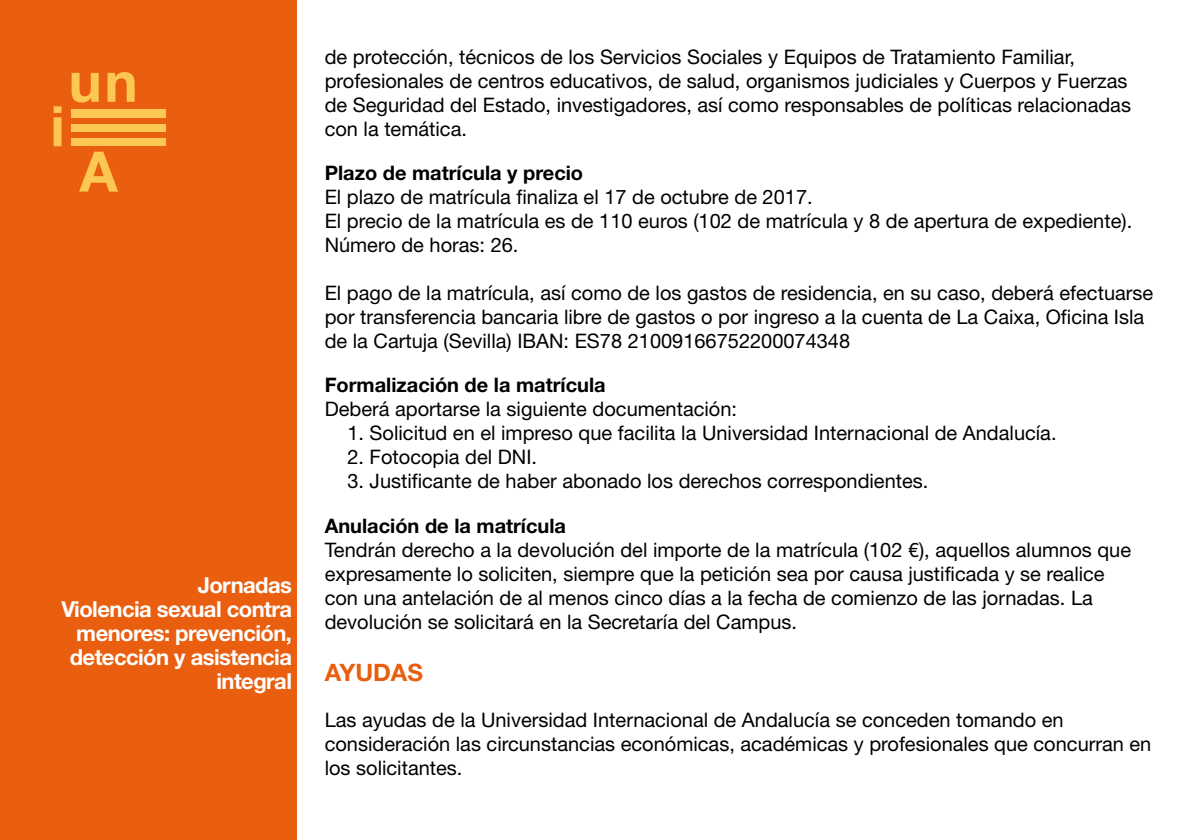
<style>
.page{position:relative;width:1191px;height:840px;background:#fff}
.page>*{position:absolute;margin:0;border:0;box-sizing:border-box;transform-origin:0 0}
.t1{font:700 24px "Helvetica Neue";color:#e95e0f}
.t2{font:700 22px/24px "Helvetica Neue";letter-spacing:-.025em;color:#fff;text-align:right}
.t3{font:20px/24px "Helvetica Neue";color:#000}
.t4{font:700 20px "Helvetica Neue";color:#000}
</style>
<div class="page">
<div style="left:0;top:0;width:296px;height:839px;background:#e95e0f"></div>
<svg style="left:72px;top:73px;width:27px;height:29px"></svg>
<svg style="left:107px;top:72px;width:28px;height:30px"></svg>
<svg style="left:54px;top:106px;width:8px;height:40px"></svg>
<svg style="left:79px;top:151px;width:39px;height:40px"></svg>
<div style="left:72px;top:109px;width:94px;height:8px;background:#fcc752"></div>
<div style="left:72px;top:124px;width:94px;height:8px;background:#fcc752"></div>
<div style="left:72px;top:138px;width:94px;height:8px;background:#fcc752"></div>
<p class="t2" style="left:61px;top:572px;width:232px">Jornadas<br>Violencia sexual contra menores: prevención, detección y asistencia integral</p>
<p class="t3" style="left:325px;top:45px;width:808px">de protección, técnicos de los Servicios Sociales y Equipos de Tratamiento Familiar, profesionales de centros educativos, de salud, organismos judiciales y Cuerpos y Fuerzas de Seguridad del Estado, investigadores, así como responsables de políticas relacionadas con la temática.</p>
<p class="t4" style="left:325px;top:160px;width:260px">Plazo de matrícula y precio</p>
<p class="t3" style="left:325px;top:185px;width:809px">El plazo de matrícula finaliza el 17 de octubre de 2017.<br>El precio de la matrícula es de 110 euros (102 de matrícula y 8 de apertura de expediente).<br>Número de horas: 26.</p>
<p class="t3" style="left:325px;top:281px;width:830px">El pago de la matrícula, así como de los gastos de residencia, en su caso, deberá efectuarse por transferencia bancaria libre de gastos o por ingreso a la cuenta de La Caixa, Oficina Isla de la Cartuja (Sevilla) IBAN: ES78 21009166752200074348</p>
<p class="t4" style="left:325px;top:372px;width:282px">Formalización de la matrícula</p>
<p class="t3" style="left:325px;top:397px;width:414px">Deberá aportarse la siguiente documentación:</p>
<p class="t3" style="left:347px;top:421px;width:710px">1. Solicitud en el impreso que facilita la Universidad Internacional de Andalucía.</p>
<p class="t3" style="left:347px;top:445px;width:191px">2. Fotocopia del DNI.</p>
<p class="t3" style="left:347px;top:469px;width:582px">3. Justificante de haber abonado los derechos correspondientes.</p>
<p class="t4" style="left:325px;top:512px;width:243px">Anulación de la matrícula</p>
<p class="t3" style="left:325px;top:537px;width:808px">Tendrán derecho a la devolución del importe de la matrícula (102 €), aquellos alumnos que expresamente lo soliciten, siempre que la petición sea por causa justificada y se realice con una antelación de al menos cinco días a la fecha de comienzo de las jornadas. La devolución se solicitará en la Secretaría del Campus.</p>
<p class="t1" style="left:325px;top:657px;width:100px">AYUDAS</p>
<p class="t3" style="left:325px;top:707px;width:828px">Las ayudas de la Universidad Internacional de Andalucía se conceden tomando en consideración las circunstancias económicas, académicas y profesionales que concurran en los solicitantes.</p>
</div>
